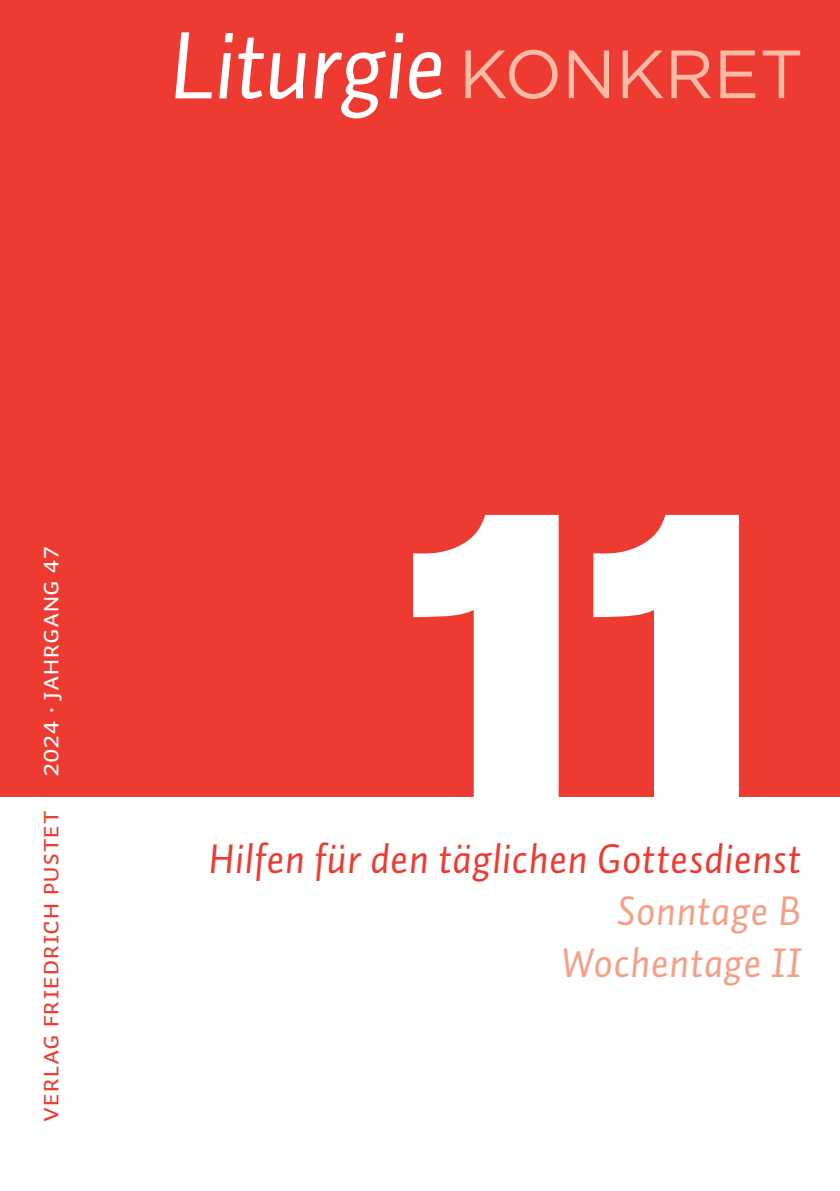
<style>
.page{position:relative;width:840px;height:1191px;background:#fff}
.page>*{position:absolute;margin:0;border:0;box-sizing:border-box;transform-origin:0 0}
.t1{font:412px "Akzidenz Grotesk BE Super";color:#fff}
.t2{font:42px "Auto 1 Italic LF";letter-spacing:.005em;color:#ee3b32}
.t3{font:42px/52px "Auto 1 Italic LF";letter-spacing:.01em;color:#f69f86;text-align:right}
.t4{font:28px "Auto 1 Regular Sm Cp";letter-spacing:-.01em;color:#ee3b32}
.s1{color:#fff}
</style>
<div class="page">
<div style="left:0;top:0;width:839px;height:796px;background:#ee3b32"></div>
<svg style="left:175px;top:32px;width:267px;height:86px"></svg>
<svg style="left:465px;top:50px;width:334px;height:49px"></svg>
<p class="t4" style="left:37px;top:1121px;width:577px;rotate:-90deg">Verlag Friedrich Pustet <span class="s1">2024 · Jahrgang 47</span></p>
<h1 class="t1" style="left:367px;top:414px;width:448px">11</h1>
<h2 class="t2" style="left:208px;top:832px;width:594px">Hilfen für den täglichen Gottesdienst</h2>
<h2 class="t3" style="left:561px;top:883px;width:241px">Sonntage B<br>Wochentage II</h2>
</div>
